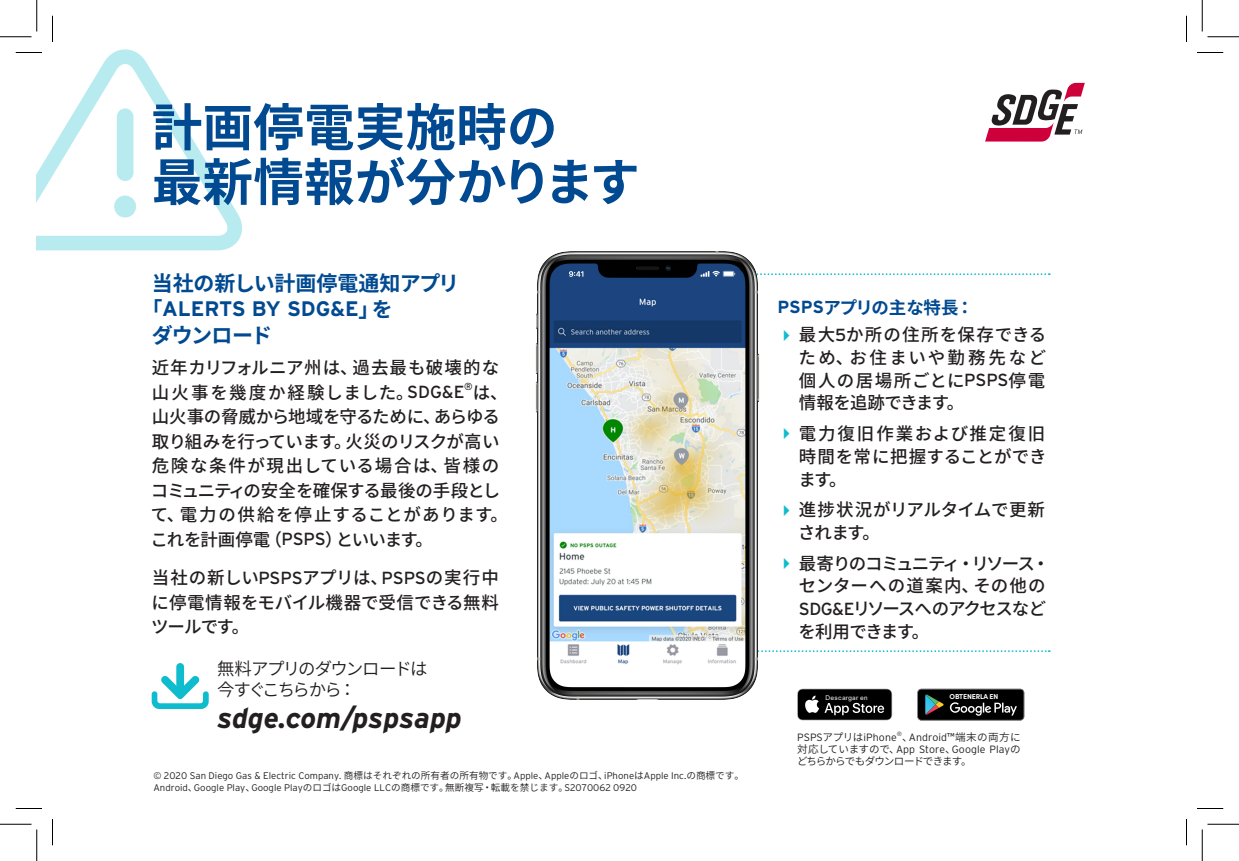
<style>
.page{position:relative;width:1239px;height:861px;background:#fff}
.page>*{position:absolute;margin:0;border:0;box-sizing:border-box;transform-origin:0 0}
.t1{font:700 50.75px/54.8px "Noto Sans CJ Kjp";color:#014a91}
.t2{font:italic 700 28.53px "Interstate";color:#231f20}
.t3{font:700 21px "Noto Sans CJ Kjp";letter-spacing:-.015em;color:#014a91}
.t4{font:700 21px "Interstate";color:#014a91}
.List_Paragraph{font:500 17.5px/24.5px "Noto Sans CJ Kjp";color:#231f20;text-align:justify}
.List_Paragraph-2{font:500 17.5px/22.8px "Noto Sans CJ Kjp";letter-spacing:-.06em;color:#231f20}
.List_Paragraph-3{font:500 17.5px/24.5px "Noto Sans CJ Kjp";letter-spacing:.06em;color:#231f20}
.t5{font:700 17.5px "Noto Sans CJ Kjp";letter-spacing:-.02em;color:#014a91}
.t6{font:600 17.32px/21px "Noto Sans CJ Kjp";letter-spacing:-.095em;color:#231f20}
.t7{font:600 10.5px/11.9px "Noto Sans CJ Kjp";letter-spacing:-.08em;color:#231f20;text-align:justify}
.t8{font:300 10.5px "Interstate";letter-spacing:.01em;color:#231f20}
.t9{font:10.15px "Interstate";color:#231f20}
.t10{font:300 9.62px/12.2px "Interstate";color:#231f20}
.t11{font:7.17px "FONTSPRINGDEMO neue Singular D Regular";letter-spacing:.03em;color:#fbfbf9}
.t12{font:700 7.17px "Sofia Pro";letter-spacing:-.02em;color:#fff}
.t13{font:300 6.12px "Interstate";color:#231f20}
.s1{font-family:"Noto Sans CJ Kjp"}
.s2{font-family:"Interstate";font-weight:400}
.s3{font-family:"Noto Sans CJ Kjp";font-weight:600}
.s4{font-family:"Interstate"}
.s5{color:#0fbcce}
.s6{font-family:"Interstate";font-weight:300}
</style>
<div class="page">
<svg style="left:797px;top:689px;width:95px;height:31px;background:#272727"></svg>
<svg style="left:917px;top:689px;width:107px;height:31px;background:#202323"></svg>
<svg style="left:152px;top:663px;width:57px;height:46px"></svg>
<svg style="left:783px;top:273px;width:267px;height:2px"></svg>
<svg style="left:783px;top:650px;width:267px;height:2px"></svg>
<img style="left:536px;top:251px;width:247px;height:449px">
<svg style="left:985px;top:83px;width:100px;height:59px"></svg>
<svg style="left:16px;top:49px;width:226px;height:201px"></svg>
<svg style="left:1197px;top:52px;width:26px;height:1px"></svg>
<svg style="left:16px;top:808px;width:26px;height:1px"></svg>
<svg style="left:1197px;top:808px;width:26px;height:1px"></svg>
<svg style="left:52px;top:16px;width:1px;height:26px"></svg>
<svg style="left:52px;top:819px;width:1px;height:26px"></svg>
<svg style="left:1186px;top:16px;width:1px;height:26px"></svg>
<svg style="left:1186px;top:819px;width:1px;height:26px"></svg>
<hr style="left:0;top:36px;width:32px;height:1px;background:#000">
<hr style="left:1208px;top:36px;width:31px;height:1px;background:#000">
<hr style="left:0;top:824px;width:32px;height:1px;background:#000">
<hr style="left:1208px;top:824px;width:31px;height:1px;background:#000">
<hr style="left:36px;top:0;width:1px;height:32px;background:#000">
<hr style="left:36px;top:830px;width:1px;height:31px;background:#000">
<hr style="left:1202px;top:0;width:1px;height:32px;background:#000">
<hr style="left:1202px;top:830px;width:1px;height:31px;background:#000">
<p class="t1" style="left:152px;top:101px;width:490px">計画停電実施時の<br>最新情報が分かります</p>
<p class="t3" style="left:152px;top:271px;width:309px">当社の新しい計画停電通知アプリ</p>
<p class="t4" style="left:141px;top:297px;width:253px"><span class="s1">「</span>ALERTS BY SDG&amp;E<span class="s1">」を</span></p>
<p class="t3" style="left:152px;top:324px;width:122px">ダウンロード</p>
<p class="List_Paragraph-3" style="left:152px;top:356px;width:349px">近年カリフォルニア州は、過去最も破壊的な山火事を幾度か経験しました。<span class="s2">SDG&amp;E</span></p>
<p class="t9" style="left:464px;top:381px;width:10px">®</p>
<p class="List_Paragraph" style="left:150px;top:380px;width:359px;text-align:left;text-indent:322px">は、山火事の脅威から地域を守るために、あらゆる取り組みを行っています。火災のリスクが高い危険な条件が現出している場合は、皆様のコミュニティの安全を確保する最後の手段として、電力の供給を停止することがあります。これを計画停電（<span class="s2">PSPS</span>）といいます。</p>
<p class="List_Paragraph" style="left:151px;top:566px;width:349px">当社の新しい<span class="s2">PSPS</span>アプリは、<span class="s2">PSPS</span>の実行中に停電情報をモバイル機器で受信できる無料ツールです。</p>
<p class="t6" style="left:217px;top:658px;width:212px">無料アプリのダウンロードは今すぐこちらから：</p>
<p class="t2" style="left:217px;top:702px;width:246px">sdge.com/pspsapp</p>
<p class="t10" style="left:153px;top:769px;width:592px">© 2020 San Diego Gas &amp; Electric Company. <span class="s3">商標はそれぞれの所有者の所有物です。</span>Apple<span class="s3">、</span>Apple<span class="s3">のロゴ、</span>iPhone<span class="s3">は</span>Apple Inc.<span class="s3">の商標です。<br></span>Android<span class="s3">、</span>Google Play<span class="s3">、</span>Google Play<span class="s3">のロゴは</span>Google LLC<span class="s3">の商標です。無断複写・転載を禁じます。</span>S2070062 0920</p>
<p class="t5" style="left:778px;top:298px;width:198px"><span class="s4">PSPS</span>アプリの主な特長：</p>
<p class="List_Paragraph" style="left:798px;top:324px;width:249px;line-height:22.8px;text-indent:-21px"><span class="s5">✔</span> 最大<span class="s2">5</span>か所の住所を保存できるため、お住まいや勤務先など個人の居場所ごとに<span class="s2">PSPS</span>停電情報を追跡できます。</p>
<p class="List_Paragraph" style="left:798px;top:423px;width:250px;line-height:22.8px;text-indent:-21px"><span class="s5">✔</span> 電力復旧作業および推定復旧時間を常に把握することができます。</p>
<p class="List_Paragraph" style="left:798px;top:499px;width:248px;line-height:22.8px;text-indent:-21px"><span class="s5">✔</span> 進捗状況がリアルタイムで更新されます。</p>
<p class="List_Paragraph-2" style="left:799px;top:552px;width:252px;text-indent:-21px"><span class="s5">✔</span> 最寄りのコミュニティ・リソース・センターへの道案内、その他の<br><span class="s2">SDG&amp;E</span>リソースへのアクセスなどを利用できます。</p>
<p class="t11" style="left:826px;top:695px;width:44px">Descargar en</p>
<p class="t12" style="left:950px;top:691px;width:50px">OBTENERLA EN</p>
<p class="t8" style="left:797px;top:732px;width:101px">PSPS<span class="s3">アプリは</span>iPhone</p>
<p class="t13" style="left:897px;top:730px;width:7px">®</p>
<p class="t7" style="left:797px;top:732px;width:225px;text-indent:105px">、<span class="s6">Android</span>™端末の両方に対応していますので、<span class="s6">App Store</span>、<span class="s6">Google Play</span>のどちらからでもダウンロードできます。</p>
</div>
